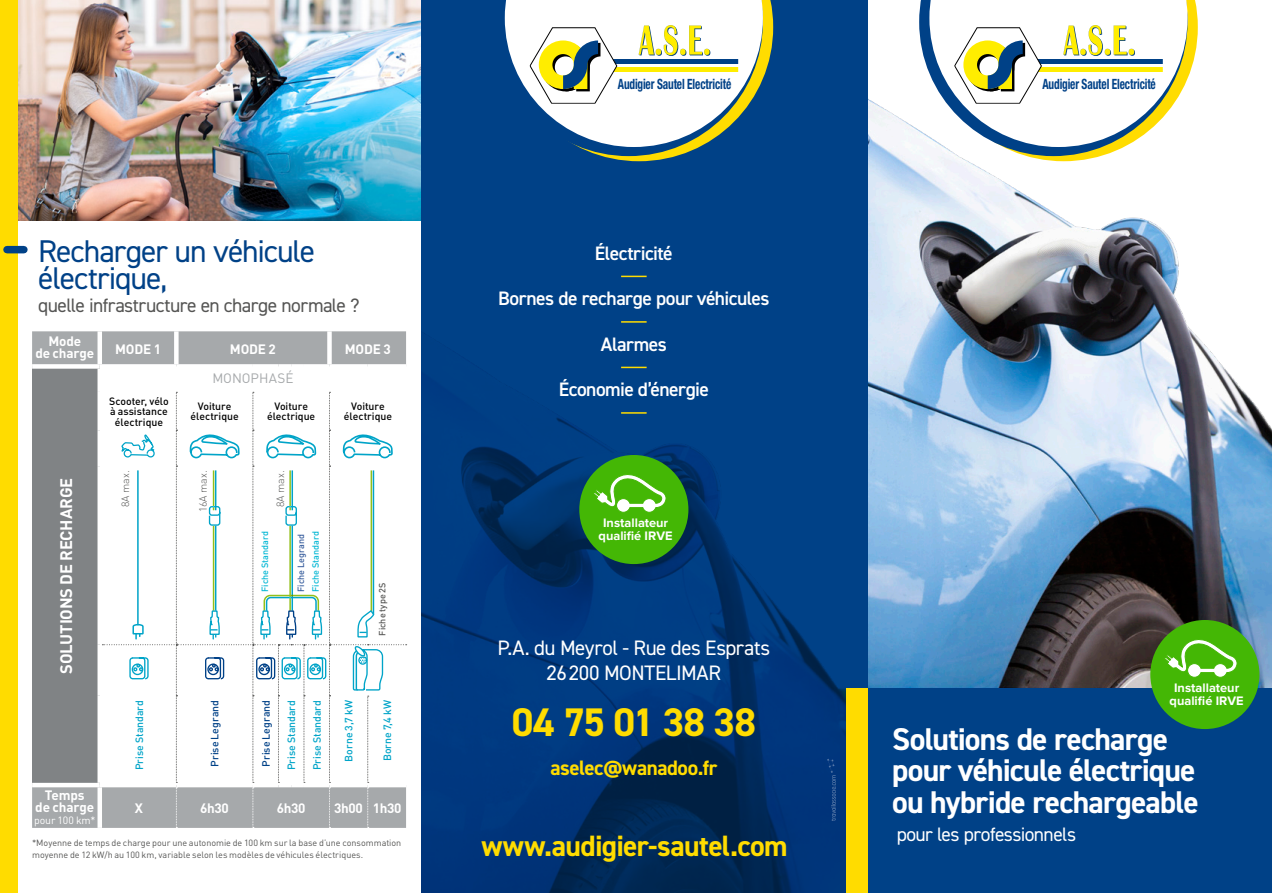
<style>
.page{position:relative;width:1272px;height:893px;background:#fff}
.page>*{position:absolute;margin:0;border:0;box-sizing:border-box;transform-origin:0 0}
.t1{font:700 40.05px "DIN2014";letter-spacing:-.02em;color:#ffdc00}
.t2{font:700 31.5px/31.5px "DIN2014";letter-spacing:-.025em;color:#fff}
.t3{font:31.5px/27px "DIN2014";letter-spacing:-.035em;color:#004187}
.t4{font:700 29.55px "DIN2014";letter-spacing:-.02em;color:#ffdc00}
.t5{font:21px/25.2px "DIN2014";letter-spacing:-.02em;color:#fff;text-align:center}
.t6{font:700 21px "DIN2014";letter-spacing:-.02em;color:#ffdc00}
.t7{font:600 19.5px "DIN2014";letter-spacing:-.025em;color:#fff}
.t8{font:19.5px "DIN2014";letter-spacing:-.03em;color:#555554}
.t9{font:19.5px "DIN2014";letter-spacing:-.03em;color:#fff}
.t10{font:700 16.5px "DIN Pro";letter-spacing:-.01em;color:#fff}
.t11{font:700 condensed 14.25px "Helvetica Neue LT Std";letter-spacing:-.01em;color:#004187;scale:.8 1}
.t12{font:700 13.5px/12px "DIN Pro";letter-spacing:-.015em;color:#fff;text-align:center}
.t13{font:13.5px "DIN Pro";letter-spacing:-.005em;color:#a6a9ab}
.t14{font:700 12.75px/12.8px "Proxima Nova";color:#fff;text-align:center}
.t15{font:500 10.5px/10.5px "DIN Pro";letter-spacing:-.005em;color:#000;text-align:center}
.t16{font:500 10.5px "DIN Pro";color:#00a4c8}
.t17{font:500 10.5px "DIN Pro";color:#004187}
.t18{font:300 10.5px "DIN Pro";letter-spacing:.005em;color:#555554}
.t19{font:10.5px "DIN Pro";color:#fff}
.t20{font:9px/12px "DIN Pro";letter-spacing:-.005em;color:#555554}
.t21{font:500 9px "DIN Pro";letter-spacing:.005em;color:#00b6d3}
.t22{font:500 9px "DIN Pro";letter-spacing:.005em;color:#375d9d}
.t23{font:500 9px "DIN Pro";letter-spacing:.005em;color:#555554}
</style>
<div class="page">
<img style="left:17px;top:0;width:404px;height:220px">
<div style="left:421px;top:0;width:425px;height:893px;background:#004187"></div>
<img style="left:421px;top:161px;width:425px;height:732px">
<div style="left:867px;top:688px;width:404px;height:205px;background:#004187"></div>
<img style="left:867px;top:0;width:404px;height:688px">
<svg style="left:621px;top:276px;width:25px;height:1px"></svg>
<hr style="left:621px;top:321px;width:25px;height:2px;background:#ffdc00">
<svg style="left:621px;top:367px;width:25px;height:1px"></svg>
<hr style="left:621px;top:412px;width:25px;height:2px;background:#ffdc00">
<div style="left:846px;top:688px;width:21px;height:205px;background:#ffdc00"></div>
<div style="left:0;top:0;width:17px;height:893px;background:#ffdc00"></div>
<div style="left:846px;top:0;width:21px;height:688px;background:#004187"></div>
<div style="left:7px;top:246px;width:17px;height:7px;background:#004187"></div>
<svg style="left:32px;top:331px;width:374px;height:497px;fill:#a6a9ab"></svg>
<div style="left:32px;top:366px;width:68px;height:419px;background:#808385"></div>
<div style="left:32px;top:364px;width:68px;height:5px;background:#fff"></div>
<div style="left:100px;top:364px;width:76px;height:5px;background:#fff"></div>
<div style="left:176px;top:364px;width:77px;height:5px;background:#fff"></div>
<div style="left:253px;top:364px;width:25px;height:5px;background:#fff"></div>
<div style="left:278px;top:364px;width:13px;height:5px;background:#fff"></div>
<div style="left:291px;top:364px;width:13px;height:5px;background:#fff"></div>
<div style="left:304px;top:364px;width:25px;height:5px;background:#fff"></div>
<div style="left:329px;top:364px;width:39px;height:5px;background:#fff"></div>
<div style="left:368px;top:364px;width:38px;height:5px;background:#fff"></div>
<div style="left:174px;top:331px;width:5px;height:33px;background:#fff"></div>
<div style="left:327px;top:331px;width:5px;height:33px;background:#fff"></div>
<div style="left:97px;top:331px;width:5px;height:33px;background:#fff"></div>
<div style="left:97px;top:369px;width:5px;height:23px;background:#fff"></div>
<div style="left:97px;top:392px;width:5px;height:38px;background:#fff"></div>
<div style="left:97px;top:430px;width:5px;height:36px;background:#fff"></div>
<div style="left:97px;top:466px;width:5px;height:179px;background:#fff"></div>
<div style="left:97px;top:645px;width:5px;height:51px;background:#fff"></div>
<div style="left:97px;top:696px;width:5px;height:87px;background:#fff"></div>
<div style="left:97px;top:787px;width:5px;height:41px;background:#fff"></div>
<hr style="left:32px;top:783px;width:68px;height:4px;background:#fff">
<hr style="left:100px;top:783px;width:76px;height:4px;background:#fff">
<svg style="left:102px;top:392px;width:304px;height:436px"></svg>
<div style="left:1150px;top:620px;width:109px;height:109px;background:#44b705;border-radius:50%"></div>
<svg style="left:1165px;top:639px;width:72px;height:39px"></svg>
<div style="left:579px;top:455px;width:109px;height:109px;background:#44b705;border-radius:50%"></div>
<svg style="left:594px;top:474px;width:72px;height:39px"></svg>
<svg style="left:919px;top:0;width:278px;height:161px"></svg>
<svg style="left:504px;top:0;width:269px;height:161px"></svg>
<svg style="left:827px;top:759px;width:8px;height:62px"></svg>
<h2 class="t3" style="left:38px;top:237px;width:278px">Recharger un véhicule électrique,</h2>
<h3 class="t8" style="left:38px;top:293px;width:323px">quelle infrastructure en charge normale ?</h3>
<h3 class="t12" style="left:35px;top:334px;width:60px">Mode<br>de charge</h3>
<h3 class="t12" style="left:115px;top:343px;width:47px">MODE 1</h3>
<h3 class="t12" style="left:230px;top:343px;width:47px">MODE 2</h3>
<h3 class="t12" style="left:345px;top:343px;width:47px">MODE 3</h3>
<h3 class="t13" style="left:212px;top:369px;width:83px">MONOPHASÉ</h3>
<p class="t15" style="left:109px;top:395px;width:61px">Scooter, vélo à assistance électrique</p>
<p class="t15" style="left:190px;top:400px;width:50px">Voiture électrique</p>
<p class="t15" style="left:267px;top:400px;width:50px">Voiture électrique</p>
<p class="t15" style="left:344px;top:400px;width:50px">Voiture électrique</p>
<h3 class="t10" style="left:55px;top:674px;width:198px;rotate:-90deg">SOLUTIONS DE RECHARGE</h3>
<h3 class="t12" style="left:35px;top:788px;width:60px">Temps<br>de charge</h3>
<p class="t19" style="left:34px;top:813px;width:63px">pour 100 km*</p>
<p class="t18" style="left:118px;top:507px;width:38px;rotate:-90deg">8A max.</p>
<p class="t18" style="left:196px;top:512px;width:43px;rotate:-90deg">16A max.</p>
<p class="t18" style="left:273px;top:507px;width:38px;rotate:-90deg">8A max.</p>
<p class="t21" style="left:259px;top:592px;width:62px;rotate:-90deg">Fiche Standard</p>
<p class="t22" style="left:295px;top:592px;width:59px;rotate:-90deg">Fiche Legrand</p>
<p class="t21" style="left:309px;top:592px;width:62px;rotate:-90deg">Fiche Standard</p>
<p class="t23" style="left:376px;top:636px;width:55px;rotate:-90deg">Fiche type 2S</p>
<p class="t16" style="left:132px;top:770px;width:72px;rotate:-90deg">Prise Standard</p>
<p class="t17" style="left:208px;top:767px;width:68px;rotate:-90deg">Prise Legrand</p>
<p class="t17" style="left:259px;top:767px;width:68px;rotate:-90deg">Prise Legrand</p>
<p class="t16" style="left:284px;top:770px;width:72px;rotate:-90deg">Prise Standard</p>
<p class="t16" style="left:310px;top:770px;width:72px;rotate:-90deg">Prise Standard</p>
<p class="t16" style="left:342px;top:762px;width:63px;rotate:-90deg">Borne 3,7 kW</p>
<p class="t16" style="left:380px;top:761px;width:63px;rotate:-90deg">Borne 7,4 kW</p>
<h3 class="t12" style="left:135px;top:801px;width:10px">X</h3>
<h3 class="t12" style="left:200px;top:801px;width:30px">6h30</h3>
<h3 class="t12" style="left:277px;top:801px;width:30px">6h30</h3>
<h3 class="t12" style="left:334px;top:801px;width:69px">3h00 1h30</h3>
<p class="t20" style="left:32px;top:837px;width:371px">*Moyenne de temps de charge pour une autonomie de 100 km sur la base d’une consommation moyenne de 12 kW/h au 100 km, variable selon les modèles de véhicules électriques.</p>
<h3 class="t11" style="left:618px;top:75px;width:143px">Audigier Sautel Electricité</h3>
<h3 class="t11" style="left:1042px;top:75px;width:143px">Audigier Sautel Electricité</h3>
<h3 class="t7" style="left:595px;top:240px;width:79px">Électricité</h3>
<h3 class="t7" style="left:498px;top:286px;width:273px">Bornes de recharge pour véhicules</h3>
<h3 class="t7" style="left:601px;top:331px;width:67px">Alarmes</h3>
<h3 class="t7" style="left:559px;top:377px;width:152px">Économie d’énergie</h3>
<h3 class="t14" style="left:598px;top:517px;width:76px">Installateur qualifié IRVE</h3>
<h3 class="t5" style="left:497px;top:635px;width:274px">P.A. du Meyrol - Rue des Esprats<br>26200 MONTELIMAR</h3>
<h1 class="t1" style="left:511px;top:696px;width:246px">04 75 01 38 38</h1>
<h3 class="t6" style="left:550px;top:754px;width:168px">aselec@wanadoo.fr</h3>
<h3 class="t4" style="left:481px;top:826px;width:308px">www.audigier-sautel.com</h3>
<h3 class="t14" style="left:1169px;top:682px;width:76px">Installateur qualifié IRVE</h3>
<h2 class="t2" style="left:892px;top:723px;width:308px">Solutions de recharge pour véhicule électrique ou hybride rechargeable</h2>
<h3 class="t9" style="left:896px;top:822px;width:181px">pour les professionnels</h3>
</div>
